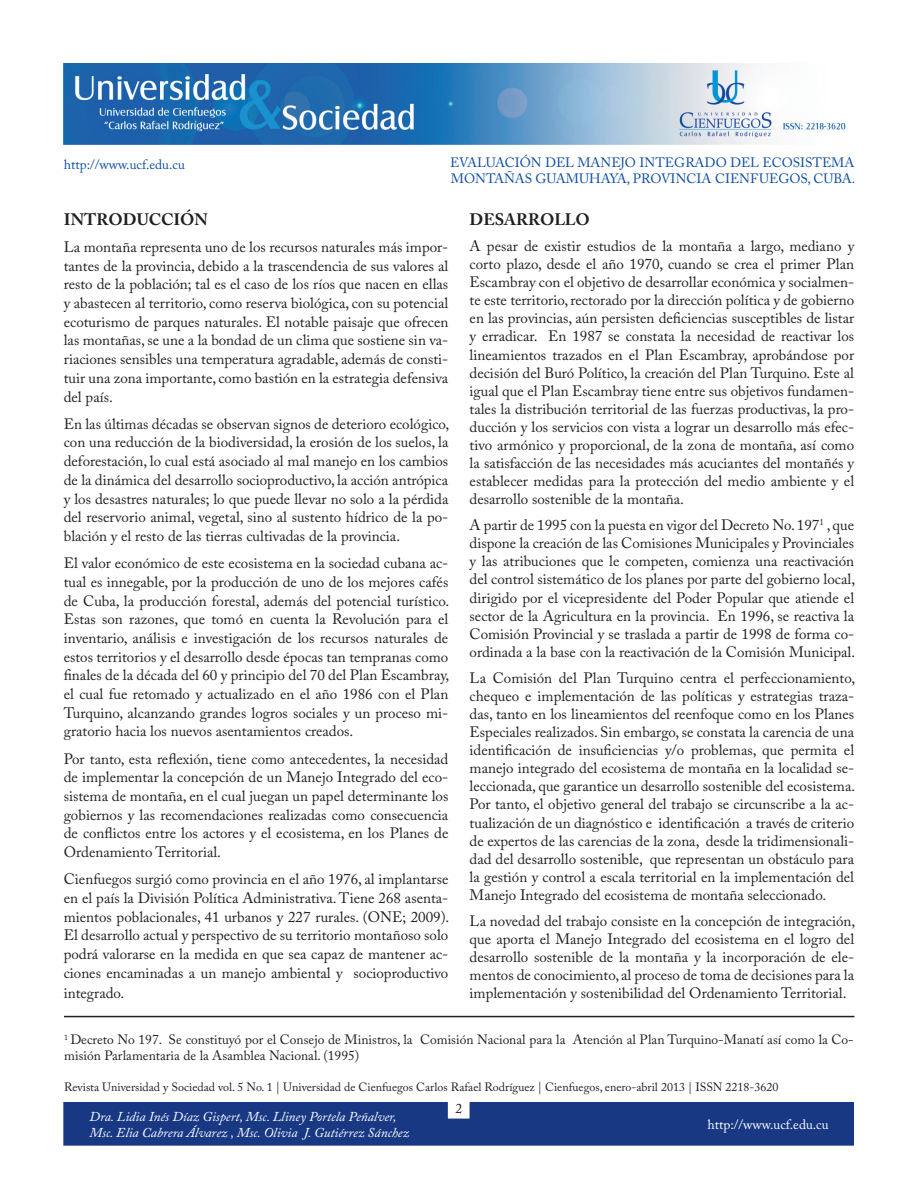
<style>
.page{position:relative;width:918px;height:1188px;background:#fff}
.page>*{position:absolute;margin:0;border:0;box-sizing:border-box;transform-origin:0 0}
.subtítulos{font:700 16.5px "Adobe Caslon Pro";color:#231f20}
.texto{font:15px/18px "Adobe Caslon Pro";color:#231f20;text-align:justify}
.super_indice_textos{font:13.5px/16.2px "Adobe Caslon Pro";color:#231f20}
.texto_azul{font:13.5px "Adobe Caslon Pro";color:#0d4da1}
.nombre_de_autor_refe{font:italic 13.5px "Adobe Caslon Pro";color:#fff}
.http{font:13.5px "Adobe Caslon Pro";color:#fff}
.t1{font:12px "Adobe Caslon Pro";color:#231f20}
</style>
<div class="page">
<img style="left:64px;top:64px;width:782px;height:80px">
<div style="left:64px;top:1103px;width:790px;height:42px;background:#183884"></div>
<hr style="left:64px;top:1016px;width:790px;height:1px;background:#231f20">
<p class="texto_azul" style="left:64px;top:156px;width:123px">http://www.ucf.edu.cu</p>
<p class="texto_azul" style="left:450px;top:155px;width:406px">EVALUACIÓN DEL MANEJO INTEGRADO DEL ECOSISTEMA</p>
<p class="texto_azul" style="left:451px;top:171px;width:406px">MONTAÑAS GUAMUHAYA, PROVINCIA CIENFUEGOS, CUBA.</p>
<p class="subtítulos" style="left:64px;top:209px;width:146px">INTRODUCCIÓN</p>
<p class="texto" style="left:64px;top:237px;width:386px;line-height:18.8px">La montaña representa uno de los recursos naturales más impor&shy;tantes de la provincia, debido a la trascendencia de sus valores al resto de la población; tal es el caso de los ríos que nacen en ellas y abastecen al territorio, como reserva biológica, con su potencial ecoturismo de parques naturales. El notable paisaje que ofrecen las montañas, se une a la bondad de un clima que sostiene sin va&shy;riaciones sensibles una temperatura agradable, además de consti&shy;tuir una zona importante, como bastión en la estrategia defensiva del país.</p>
<p class="texto" style="left:64px;top:414px;width:387px;line-height:18.8px">En las últimas décadas se observan signos de deterioro ecológico, con una reducción de la biodiversidad, la erosión de los suelos, la deforestación, lo cual está asociado al mal manejo en los cambios de la dinámica del desarrollo socioproductivo, la acción antrópica y los desastres naturales; lo que puede llevar no solo a la pérdida del reservorio animal, vegetal, sino al sustento hídrico de la po&shy;blación y el resto de las tierras cultivadas de la provincia.</p>
<p class="texto" style="left:64px;top:554px;width:387px;line-height:18.8px">El valor económico de este ecosistema en la sociedad cubana ac&shy;tual es innegable, por la producción de uno de los mejores cafés de Cuba, la producción forestal, además del potencial turístico.<br>Estas son razones, que tomó en cuenta la Revolución para el inventario, análisis e investigación de los recursos naturales de estos territorios y el desarrollo desde épocas tan tempranas como finales de la década del 60 y principio del 70 del Plan Escambray, el cual fue retomado y actualizado en el año 1986 con el Plan Turquino, alcanzando grandes logros sociales y un proceso mi&shy;gratorio hacia los nuevos asentamientos creados.</p>
<p class="texto" style="left:64px;top:749px;width:386px;line-height:18.8px">Por tanto, esta reflexión, tiene como antecedentes, la necesidad de implementar la concepción de un Manejo Integrado del eco&shy;sistema de montaña, en el cual juegan un papel determinante los gobiernos y las recomendaciones realizadas como consecuencia de conflictos entre los actores y el ecosistema, en los Planes de Ordenamiento Territorial.</p>
<p class="texto" style="left:64px;top:870px;width:387px;line-height:18.8px">Cienfuegos surgió como provincia en el año 1976, al implantarse en el país la División Política Administrativa. Tiene 268 asenta&shy;mientos poblacionales, 41 urbanos y 227 rurales. (ONE; 2009).<br>El desarrollo actual y perspectivo de su territorio montañoso solo podrá valorarse en la medida en que sea capaz de mantener ac&shy;ciones encaminadas a un manejo ambiental y socioproductivo</p>
<p class="texto" style="left:64px;top:984px;width:62px">integrado.</p>
<p class="super_indice_textos" style="left:64px;top:1031px;width:791px"><sup>1</sup> Decreto No 197. Se constituyó por el Consejo de Ministros, la Comisión Nacional para la Atención al Plan Turquino-Manatí así como la Co&shy;misión Parlamentaria de la Asamblea Nacional. (1995)</p>
<p class="subtítulos" style="left:470px;top:209px;width:122px">DESARROLLO</p>
<p class="texto" style="left:470px;top:237px;width:386px">A pesar de existir estudios de la montaña a largo, mediano y corto plazo, desde el año 1970, cuando se crea el primer Plan Escambray con el objetivo de desarrollar económica y socialmen&shy;te este territorio, rectorado por la dirección política y de gobierno en las provincias, aún persisten deficiencias susceptibles de listar y erradicar. En 1987 se constata la necesidad de reactivar los lineamientos trazados en el Plan Escambray, aprobándose por decisión del Buró Político, la creación del Plan Turquino. Este al igual que el Plan Escambray tiene entre sus objetivos fundamen&shy;tales la distribución territorial de las fuerzas productivas, la pro&shy;ducción y los servicios con vista a lograr un desarrollo más efec&shy;tivo armónico y proporcional, de la zona de montaña, así como la satisfacción de las necesidades más acuciantes del montañés y establecer medidas para la protección del medio ambiente y el desarrollo sostenible de la montaña.</p>
<p class="texto" style="left:470px;top:516px;width:387px">A partir de 1995 con la puesta en vigor del Decreto No. 197<sup>1</sup> , que dispone la creación de las Comisiones Municipales y Provinciales y las atribuciones que le competen, comienza una reactivación del control sistemático de los planes por parte del gobierno local, dirigido por el vicepresidente del Poder Popular que atiende el sector de la Agricultura en la provincia. En 1996, se reactiva la Comisión Provincial y se traslada a partir de 1998 de forma co&shy;ordinada a la base con la reactivación de la Comisión Municipal.</p>
<p class="texto" style="left:470px;top:669px;width:387px">La Comisión del Plan Turquino centra el perfeccionamiento, chequeo e implementación de las políticas y estrategias traza&shy;das, tanto en los lineamientos del reenfoque como en los Planes Especiales realizados. Sin embargo, se constata la carencia de una identificación de insuficiencias y/o problemas, que permita el manejo integrado del ecosistema de montaña en la localidad se&shy;leccionada, que garantice un desarrollo sostenible del ecosistema.<br>Por tanto, el objetivo general del trabajo se circunscribe a la ac&shy;tualización de un diagnóstico e identificación a través de criterio de expertos de las carencias de la zona, desde la tridimensionali&shy;dad del desarrollo sostenible, que representan un obstáculo para la gestión y control a escala territorial en la implementación del Manejo Integrado del ecosistema de montaña seleccionado.</p>
<p class="texto" style="left:470px;top:912px;width:387px">La novedad del trabajo consiste en la concepción de integración, que aporta el Manejo Integrado del ecosistema en el logro del desarrollo sostenible de la montaña y la incorporación de ele&shy;mentos de conocimiento, al proceso de toma de decisiones para la implementación y sostenibilidad del Ordenamiento Territorial.</p>
<p class="t1" style="left:64px;top:1079px;width:716px">Revista Universidad y Sociedad vol. 5 No. 1 | Universidad de Cienfuegos Carlos Rafael Rodríguez | Cienfuegos, enero-abril 2013 | ISSN 2218-3620</p>
<p class="super_indice_textos" style="left:456px;top:1100px;width:8px">2</p>
<p class="nombre_de_autor_refe" style="left:90px;top:1109px;width:308px">Dra. Lidia Inés Díaz Gispert, Msc. Lliney Portela Peñalver,</p>
<p class="nombre_de_autor_refe" style="left:90px;top:1125px;width:321px">Msc. Elia Cabrera Álvarez , Msc. Olivia J. Gutiérrez Sánchez</p>
<p class="http" style="left:708px;top:1117px;width:123px">http://www.ucf.edu.cu</p>
</div>
